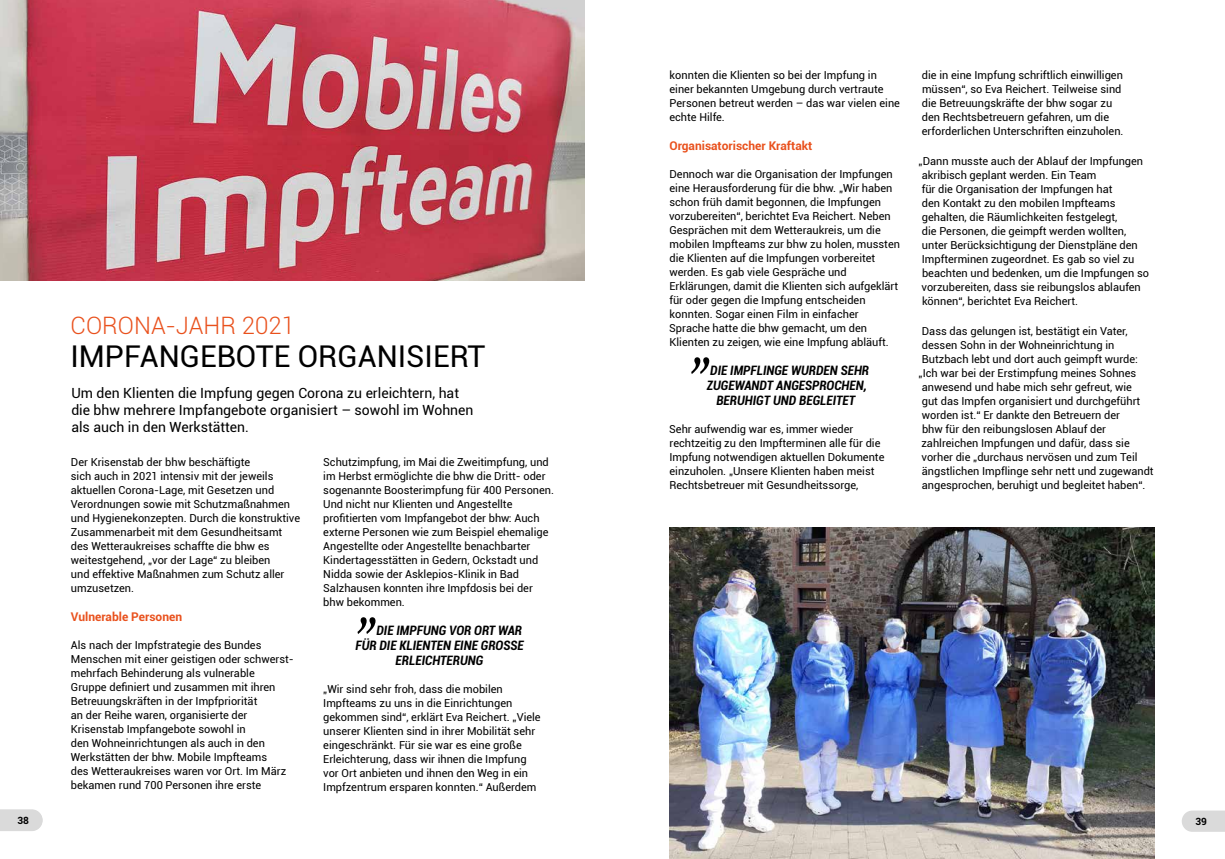
<style>
.page{position:relative;width:1225px;height:859px;background:#fff}
.page>*{position:absolute;margin:0;border:0;box-sizing:border-box;transform-origin:0 0}
.t1{font:70px "Monotype Corsiva";color:#000}
.t2{font:30px "Roboto";color:#000}
.t3{font:300 24px "Roboto";color:#e9511d}
.t4{font:14px/17px "Roboto";color:#000}
.t5{font:italic 700 condensed 13px/15px "Roboto";color:#000;text-align:center}
.t6{font:700 12px "Roboto";color:#e9511d}
.t7{font:11px/14px "Roboto";color:#000}
.t8{font:700 10px "Roboto";color:#000}
</style>
<div class="page">
<svg style="left:1182px;top:810px;width:43px;height:22px"></svg>
<svg style="left:0;top:809px;width:43px;height:22px"></svg>
<img style="left:0;top:0;width:584px;height:281px">
<img style="left:669px;top:527px;width:485px;height:332px">
<h3 class="t3" style="left:71px;top:308px;width:226px">CORONA-JAHR 2021</h3>
<h2 class="t2" style="left:70px;top:335px;width:417px">IMPFANGEBOTE ORGANISIERT</h2>
<p class="t4" style="left:71px;top:384px;width:404px">Um den Klienten die Impfung gegen Corona zu erleichtern, hat die bhw mehrere Impfangebote organisiert – sowohl im Wohnen als auch in den Werkstätten.</p>
<p class="t7" style="left:71px;top:455px;width:231px">Der Krisenstab der bhw beschäftigte<br>sich auch in 2021 intensiv mit der jeweils aktuellen Corona-Lage, mit Gesetzen und Verordnungen sowie mit Schutzmaßnahmen und Hygienekonzepten. Durch die konstruktive Zusammenarbeit mit dem Gesundheitsamt des Wetteraukreises schaffte die bhw es weitestgehend, „vor der Lage“ zu bleiben<br>und effektive Maßnahmen zum Schutz aller umzusetzen.</p>
<p class="t6" style="left:71px;top:608px;width:113px">Vulnerable Personen</p>
<p class="t7" style="left:71px;top:638px;width:224px">Als nach der Impfstrategie des Bundes Menschen mit einer geistigen oder schwerst&shy;mehrfach Behinderung als vulnerable<br>Gruppe definiert und zusammen mit ihren Betreuungskräften in der Impfpriorität<br>an der Reihe waren, organisierte der Krisenstab Impfangebote sowohl in<br>den Wohneinrichtungen als auch in den Werkstätten der bhw. Mobile Impfteams<br>des Wetteraukreises waren vor Ort. Im März bekamen rund 700 Personen ihre erste</p>
<p class="t7" style="left:323px;top:455px;width:232px">Schutzimpfung, im Mai die Zweitimpfung, und im Herbst ermöglichte die bhw die Dritt- oder sogenannte Boosterimpfung für 400 Personen.<br>Und nicht nur Klienten und Angestellte profitierten vom Impfangebot der bhw: Auch externe Personen wie zum Beispiel ehemalige Angestellte oder Angestellte benachbarter Kindertagesstätten in Gedern, Ockstadt und Nidda sowie der Asklepios-Klinik in Bad Salzhausen konnten ihre Impfdosis bei der bhw bekommen.</p>
<h1 class="t1" style="left:357px;top:560px;width:21px">„</h1>
<p class="t5" style="left:376px;top:622px;width:147px">DIE IMPFUNG VOR ORT WAR</p>
<p class="t5" style="left:355px;top:637px;width:170px">FÜR DIE KLIENTEN EINE GROSSE</p>
<p class="t5" style="left:396px;top:652px;width:89px">ERLEICHTERUNG</p>
<p class="t7" style="left:323px;top:682px;width:219px">„Wir sind sehr froh, dass die mobilen Impfteams zu uns in die Einrichtungen gekommen sind“, erklärt Eva Reichert. „Viele unserer Klienten sind in ihrer Mobilität sehr eingeschränkt. Für sie war es eine große Erleichterung, dass wir ihnen die Impfung vor Ort anbieten und ihnen den Weg in ein Impfzentrum ersparen konnten.“ Außerdem</p>
<p class="t7" style="left:669px;top:68px;width:232px">konnten die Klienten so bei der Impfung in einer bekannten Umgebung durch vertraute Personen betreut werden – das war vielen eine echte Hilfe.</p>
<p class="t6" style="left:669px;top:137px;width:144px">Organisatorischer Kraftakt</p>
<p class="t7" style="left:669px;top:167px;width:232px">Dennoch war die Organisation der Impfungen eine Herausforderung für die bhw. „Wir haben schon früh damit begonnen, die Impfungen vorzubereiten“, berichtet Eva Reichert. Neben Gesprächen mit dem Wetteraukreis, um die mobilen Impfteams zur bhw zu holen, mussten die Klienten auf die Impfungen vorbereitet werden. Es gab viele Gespräche und Erklärungen, damit die Klienten sich aufgeklärt für oder gegen die Impfung entscheiden konnten. Sogar einen Film in einfacher Sprache hatte die bhw gemacht, um den Klienten zu zeigen, wie eine Impfung abläuft.</p>
<h1 class="t1" style="left:690px;top:300px;width:21px">„</h1>
<p class="t5" style="left:706px;top:363px;width:164px">DIE IMPFLINGE WURDEN SEHR<br>ZUGEWANDT ANGESPROCHEN,<br>BERUHIGT UND BEGLEITET</p>
<p class="t7" style="left:669px;top:422px;width:217px">Sehr aufwendig war es, immer wieder rechtzeitig zu den Impfterminen alle für die Impfung notwendigen aktuellen Dokumente einzuholen. „Unsere Klienten haben meist Rechtsbetreuer mit Gesundheitssorge,</p>
<p class="t7" style="left:922px;top:68px;width:203px">die in eine Impfung schriftlich einwilligen müssen“, so Eva Reichert. Teilweise sind die Betreuungskräfte der bhw sogar zu den Rechtsbetreuern gefahren, um die erforderlichen Unterschriften einzuholen.</p>
<p class="t7" style="left:918px;top:154px;width:232px">„Dann musste auch der Ablauf der Impfungen akribisch geplant werden. Ein Team<br>für die Organisation der Impfungen hat<br>den Kontakt zu den mobilen Impfteams gehalten, die Räumlichkeiten festgelegt,<br>die Personen, die geimpft werden wollten, unter Berücksichtigung der Dienstpläne den Impfterminen zugeordnet. Es gab so viel zu beachten und bedenken, um die Impfungen so vorzubereiten, dass sie reibungslos ablaufen können“, berichtet Eva Reichert.</p>
<p class="t7" style="left:922px;top:324px;width:207px">Dass das gelungen ist, bestätigt ein Vater,</p>
<p class="t7" style="left:922px;top:338px;width:194px">dessen Sohn in der Wohneinrichtung in</p>
<p class="t7" style="left:922px;top:352px;width:217px">Butzbach lebt und dort auch geimpft wurde:</p>
<p class="t7" style="left:918px;top:366px;width:219px">„Ich war bei der Erstimpfung meines Sohnes</p>
<p class="t7" style="left:921px;top:380px;width:211px">anwesend und habe mich sehr gefreut, wie</p>
<p class="t7" style="left:921px;top:394px;width:220px">gut das Impfen organisiert und durchgeführt</p>
<p class="t7" style="left:922px;top:408px;width:200px">worden ist.“ Er dankte den Betreuern der</p>
<p class="t7" style="left:922px;top:422px;width:186px">bhw für den reibungslosen Ablauf der</p>
<p class="t7" style="left:921px;top:436px;width:210px">zahlreichen Impfungen und dafür, dass sie</p>
<p class="t7" style="left:921px;top:450px;width:217px">vorher die „durchaus nervösen und zum Teil</p>
<p class="t7" style="left:921px;top:464px;width:233px">ängstlichen Impflinge sehr nett und zugewandt</p>
<p class="t7" style="left:921px;top:478px;width:225px">angesprochen, beruhigt und begleitet haben“.</p>
<p class="t8" style="left:16px;top:813px;width:14px">3838</p>
<p class="t8" style="left:1195px;top:814px;width:13px">39</p>
</div>
